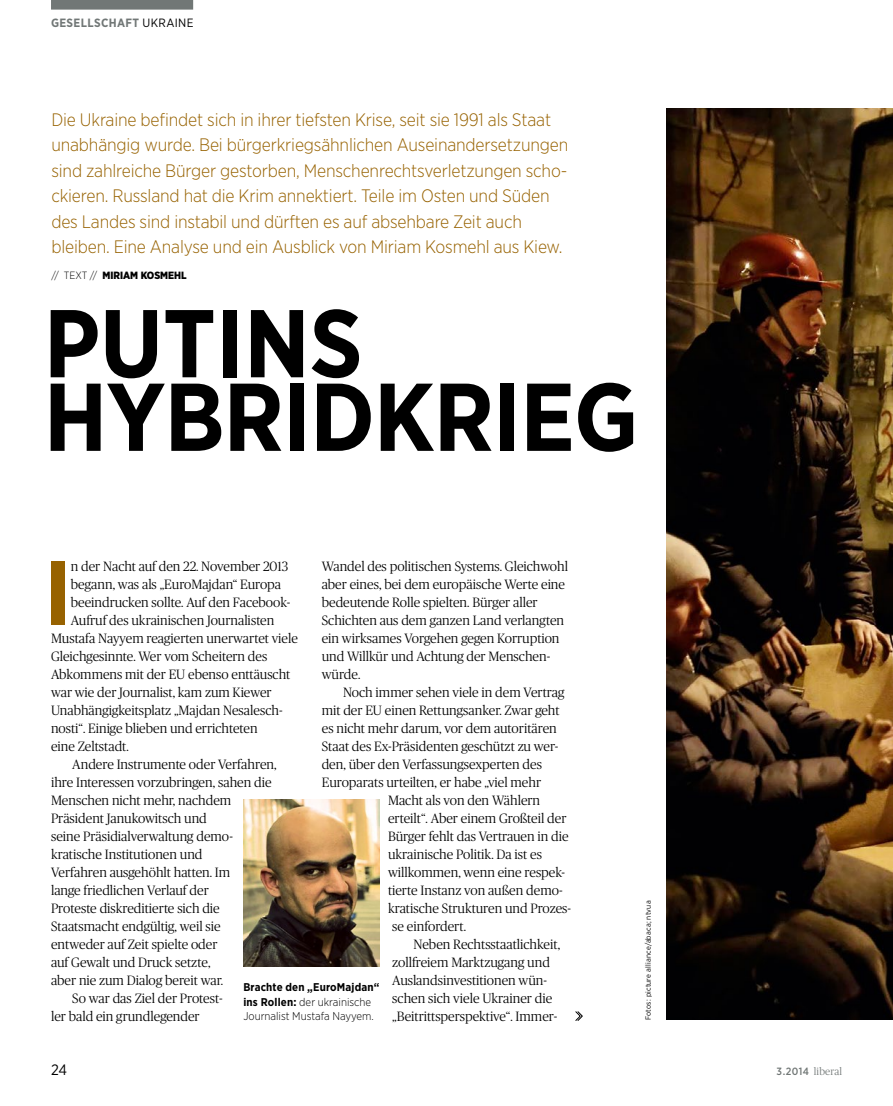
<style>
.page{position:relative;width:893px;height:1106px;background:#fff}
.page>*{position:absolute;margin:0;border:0;box-sizing:border-box;transform-origin:0 0}
.t1{font:700 96px/73.5px "Gotham Narrow";letter-spacing:-.01em;color:#000}
.t2{font:700 90.6px "Gotham Narrow";color:#976200}
.t3{font:300 18px/25.5px "Gotham Narrow";letter-spacing:-.01em;color:#976200}
.t4{font:15px "Gotham Narrow";color:#000}
.t5{font:300 13.5px/18px "Publico";color:#000}
.t6{font:700 12px "Gotham Narrow";letter-spacing:.03em;color:#717776}
.t7{font:300 11.25px/14.7px "Gotham Narrow";color:#000}
.t8{font:900 10.5px "Gotham Narrow";color:#000}
.t9{font:300 10.5px "Publico";letter-spacing:.01em;color:#717776}
.t10{font:7.5px "Gotham Narrow";letter-spacing:.02em;color:#000}
.s1{font-weight:400;color:#000}
.s2{font-weight:300}
.s3{font-weight:700}
.s4{font-family:"Gotham Narrow";font-weight:500}
</style>
<div class="page">
<svg style="left:575px;top:1011px;width:8px;height:10px"></svg>
<img style="left:666px;top:108px;width:227px;height:911px">
<img style="left:243px;top:799px;width:136px;height:168px">
<div style="left:51px;top:0;width:142px;height:10px;background:#717776"></div>
<p class="t6" style="left:51px;top:15px;width:144px">GESELLSCHAFT <span class="s1">UKRAINE</span></p>
<p class="t3" style="left:51px;top:106px;width:518px">Die Ukraine befindet sich in ihrer tiefsten Krise, seit sie 1991 als Staat unabhängig wurde. Bei bürgerkriegsähnlichen Auseinandersetzungen sind zahlreiche Bürger gestorben, Menschenrechtsverletzungen scho&shy;ckieren. Russland hat die Krim annektiert. Teile im Osten und Süden des Landes sind instabil und dürften es auf absehbare Zeit auch bleiben. Eine Analyse und ein Ausblick von Miriam Kosmehl aus Kiew.</p>
<p class="t8" style="left:51px;top:268px;width:137px"><span class="s2">// TEXT //</span> MIRIAM KOSMEHL</p>
<h1 class="t1" style="left:44px;top:306px;width:596px">PUTINS<br>HYBRIDKRIEG</h1>
<p class="t5" style="left:322px;top:557px;width:248px">Wandel des politischen Systems. Gleichwohl aber eines, bei dem europäische Werte eine bedeutende Rolle spielten. Bürger aller Schichten aus dem ganzen Land verlangten ein wirksames Vorgehen gegen Korruption und Willkür und Achtung der Menschen&shy;würde.</p>
<p class="t5" style="left:343px;top:683px;width:223px">Noch immer sehen viele in dem Vertrag</p>
<p class="t5" style="left:322px;top:701px;width:239px">mit der EU einen Rettungsanker. Zwar geht</p>
<p class="t5" style="left:322px;top:719px;width:237px">es nicht mehr darum, vor dem autoritären</p>
<p class="t5" style="left:322px;top:737px;width:238px">Staat des Ex-Präsidenten geschützt zu wer-</p>
<p class="t5" style="left:322px;top:755px;width:222px">den, über den Verfassungsexperten des</p>
<p class="t5" style="left:322px;top:773px;width:221px">Europarats urteilten, er habe „viel mehr</p>
<p class="t5" style="left:388px;top:791px;width:154px">Macht als von den Wählern</p>
<p class="t5" style="left:388px;top:809px;width:180px">erteilt“. Aber einem Großteil der</p>
<p class="t5" style="left:388px;top:827px;width:182px">Bürger fehlt das Vertrauen in die</p>
<p class="t5" style="left:388px;top:845px;width:156px">ukrainische Politik. Da ist es</p>
<p class="t5" style="left:388px;top:863px;width:179px">willkommen, wenn eine respek-</p>
<p class="t5" style="left:388px;top:881px;width:176px">tierte Instanz von außen demo-</p>
<p class="t5" style="left:388px;top:899px;width:185px">kratische Strukturen und Prozes-</p>
<p class="t5" style="left:392px;top:917px;width:75px">se einfordert.</p>
<p class="t5" style="left:413px;top:935px;width:148px">Neben Rechtsstaatlichkeit,</p>
<p class="t5" style="left:392px;top:953px;width:159px">zollfreiem Marktzugang und</p>
<p class="t5" style="left:392px;top:971px;width:156px">Auslandsinvestitionen wün-</p>
<p class="t5" style="left:392px;top:989px;width:161px">schen sich viele Ukrainer die</p>
<p class="t5" style="left:392px;top:1007px;width:167px">„Beitrittsperspektive“. Immer-</p>
<h2 class="t2" style="left:44px;top:534px;width:28px">I</h2>
<p class="t5" style="left:71px;top:557px;width:219px">n der Nacht auf den 22. November 2013</p>
<p class="t5" style="left:71px;top:575px;width:212px">begann, was als „EuroMajdan“ Europa</p>
<p class="t5" style="left:71px;top:593px;width:221px">beeindrucken sollte. Auf den Facebook-</p>
<p class="t5" style="left:71px;top:611px;width:205px">Aufruf des ukrainischen Journalisten</p>
<p class="t5" style="left:51px;top:629px;width:248px">Mustafa Nayyem reagierten unerwartet viele</p>
<p class="t5" style="left:51px;top:647px;width:218px">Gleichgesinnte. Wer vom Scheitern des</p>
<p class="t5" style="left:51px;top:665px;width:241px">Abkommens mit der EU ebenso enttäuscht</p>
<p class="t5" style="left:51px;top:683px;width:222px">war wie der Journalist, kam zum Kiewer</p>
<p class="t5" style="left:51px;top:701px;width:232px">Unabhängigkeitsplatz „Majdan Nesalesch-</p>
<p class="t5" style="left:51px;top:719px;width:208px">nosti“. Einige blieben und errichteten</p>
<p class="t5" style="left:51px;top:737px;width:79px">eine Zeltstadt.</p>
<p class="t5" style="left:72px;top:755px;width:206px">Andere Instrumente oder Verfahren,</p>
<p class="t5" style="left:51px;top:773px;width:222px">ihre Interessen vorzubringen, sahen die</p>
<p class="t5" style="left:51px;top:791px;width:182px">Menschen nicht mehr, nachdem</p>
<p class="t5" style="left:51px;top:809px;width:157px">Präsident Janukowitsch und</p>
<p class="t5" style="left:51px;top:827px;width:183px">seine Präsidialverwaltung demo-</p>
<p class="t5" style="left:51px;top:845px;width:153px">kratische Institutionen und</p>
<p class="t5" style="left:51px;top:863px;width:181px">Verfahren ausgehöhlt hatten. Im</p>
<p class="t5" style="left:51px;top:881px;width:159px">lange friedlichen Verlauf der</p>
<p class="t5" style="left:51px;top:899px;width:170px">Proteste diskreditierte sich die</p>
<p class="t5" style="left:51px;top:917px;width:171px">Staatsmacht endgültig, weil sie</p>
<p class="t5" style="left:51px;top:935px;width:168px">entweder auf Zeit spielte oder</p>
<p class="t5" style="left:51px;top:953px;width:161px">auf Gewalt und Druck setzte,</p>
<p class="t5" style="left:51px;top:971px;width:174px">aber nie zum Dialog bereit war.</p>
<p class="t5" style="left:72px;top:989px;width:152px">So war das Ziel der Protest-</p>
<p class="t5" style="left:51px;top:1007px;width:150px">ler bald ein grundlegender</p>
<p class="t7" style="left:243px;top:979px;width:138px"><span class="s3">Brachte den „EuroMajdan“ ins Rollen:</span> der ukrainische<br>Journalist Mustafa Nayyem.</p>
<p class="t10" style="left:644px;top:1020px;width:121px;rotate:-90deg">Fotos: picture alliance/abaca; ntvua</p>
<p class="t4" style="left:51px;top:1060px;width:18px">24</p>
<p class="t9" style="left:777px;top:1065px;width:67px"><span class="s4">3.2014</span> liberal</p>
</div>
